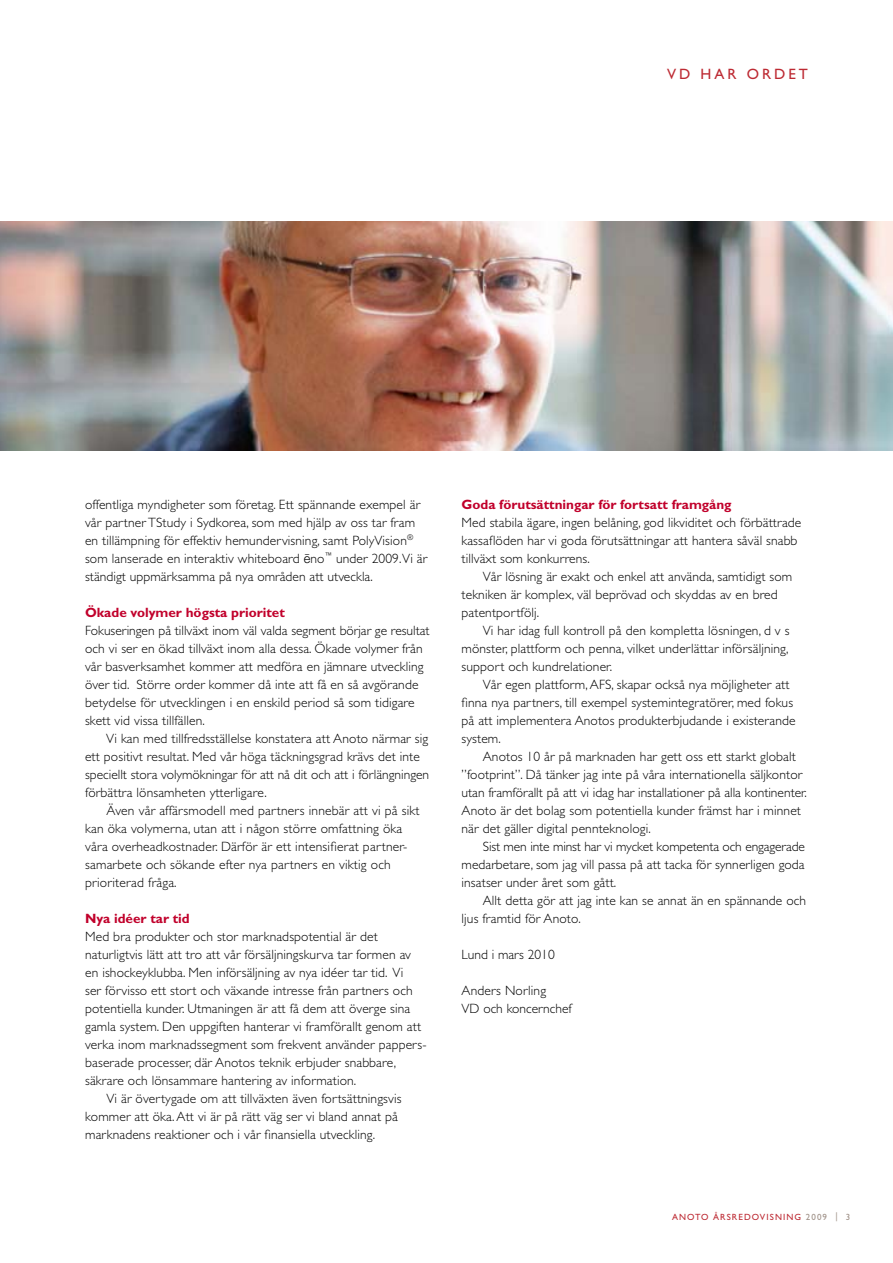
<style>
.page{position:relative;width:893px;height:1263px;background:#fff}
.page>*{position:absolute;margin:0;border:0;box-sizing:border-box;transform-origin:0 0}
.t1{font:15px "Gill Sans";color:#bd2a33}
.t2{font:300 13.5px/18px "Gill Sans";letter-spacing:.01em;color:#000}
.t3{font:700 13.5px "Gill Sans";color:#c1002b}
.t4{font:9px "Gill Sans";letter-spacing:.12em;color:#bd2a33}
.s1{font-family:"Helvetica Neue LT Pro";font-size:12.75px}
.s2{color:#a09289}
</style>
<div class="page">
<img style="left:0;top:221px;width:893px;height:230px">
<p class="t1" style="left:667px;top:66px;width:142px">VD HA R ORDET</p>
<p class="t2" style="left:85px;top:495px;width:344px">offentliga myndigheter som företag. Ett spännande exempel är vår partner TStudy i Sydkorea, som med hjälp av oss tar fram en tillämpning för effektiv hemundervisning, samt PolyVision<sup>® </sup>som lanserade en interaktiv whiteboard <span class="s1">ē</span>no<sup>™</sup> under 2009.Vi är ständigt uppmärksamma på nya områden att utveckla.</p>
<p class="t3" style="left:85px;top:604px;width:201px">Ökade volymer högsta prioritet</p>
<p class="t2" style="left:85px;top:621px;width:346px">Fokuseringen på tillväxt inom väl valda segment börjar ge resultat och vi ser en ökad tillväxt inom alla dessa. Ökade volymer från vår basverksamhet kommer att medföra en jämnare utveckling över tid. Större order kommer då inte att få en så avgörande betydelse för utvecklingen i en enskild period så som tidigare skett vid vissa tillfällen.</p>
<p class="t2" style="left:85px;top:729px;width:346px;text-indent:21px">Vi kan med tillfredsställelse konstatera att Anoto närmar sig ett positivt resultat. Med vår höga täckningsgrad krävs det inte speciellt stora volymökningar för att nå dit och att i förlängningen förbättra lönsamheten ytterligare.</p>
<p class="t2" style="left:85px;top:801px;width:336px;text-indent:21px">Även vår affärsmodell med partners innebär att vi på sikt kan öka volymerna, utan att i någon större omfattning öka våra overheadkostnader. Därför är ett intensifierat partner&shy;samarbete och sökande efter nya partners en viktig och prioriterad fråga.</p>
<p class="t3" style="left:85px;top:910px;width:106px">Nya idéer tar tid</p>
<p class="t2" style="left:85px;top:927px;width:294px">Med bra produkter och stor marknadspotential är det</p>
<p class="t2" style="left:85px;top:945px;width:327px">naturligtvis lätt att tro att vår försäljningskurva tar formen av</p>
<p class="t2" style="left:85px;top:963px;width:320px">en ishockeyklubba. Men införsäljning av nya idéer tar tid. Vi</p>
<p class="t2" style="left:85px;top:981px;width:329px">ser förvisso ett stort och växande intresse från partners och</p>
<p class="t2" style="left:85px;top:999px;width:327px">potentiella kunder. Utmaningen är att få dem att överge sina</p>
<p class="t2" style="left:85px;top:1017px;width:337px">gamla system. Den uppgiften hanterar vi framförallt genom att</p>
<p class="t2" style="left:85px;top:1035px;width:343px">verka inom marknadssegment som frekvent använder pappers-</p>
<p class="t2" style="left:85px;top:1053px;width:312px">baserade processer, där Anotos teknik erbjuder snabbare,</p>
<p class="t2" style="left:85px;top:1071px;width:273px">säkrare och lönsammare hantering av information.</p>
<p class="t2" style="left:106px;top:1089px;width:297px">Vi är övertygade om att tillväxten även fortsättningsvis</p>
<p class="t2" style="left:85px;top:1107px;width:314px">kommer att öka.Att vi är på rätt väg ser vi bland annat på</p>
<p class="t2" style="left:85px;top:1125px;width:291px">marknadens reaktioner och i vår finansiella utveckling.</p>
<p class="t3" style="left:461px;top:496px;width:272px">Goda förutsättningar för fortsatt framgång</p>
<p class="t2" style="left:461px;top:513px;width:341px">Med stabila ägare, ingen belåning, god likviditet och förbättrade kassaflöden har vi goda förutsättningar att hantera såväl snabb tillväxt som konkurrens.</p>
<p class="t2" style="left:462px;top:567px;width:332px;text-indent:21px">Vår lösning är exakt och enkel att använda, samtidigt som tekniken är komplex, väl beprövad och skyddas av en bred patentportfölj.</p>
<p class="t2" style="left:462px;top:621px;width:329px;text-align:justify;text-indent:21px">Vi har idag full kontroll på den kompletta lösningen, d v s mönster, plattform och penna, vilket underlättar införsäljning, support och kundrelationer.</p>
<p class="t2" style="left:462px;top:675px;width:336px;text-indent:21px">Vår egen plattform,AFS, skapar också nya möjligheter att finna nya partners, till exempel systemintegratörer, med fokus på att implementera Anotos produkterbjudande i existerande system.</p>
<p class="t2" style="left:462px;top:747px;width:347px;text-indent:21px">Anotos 10 år på marknaden har gett oss ett starkt globalt ”footprint”. Då tänker jag inte på våra internationella säljkontor utan framförallt på att vi idag har installationer på alla kontinenter.<br>Anoto är det bolag som potentiella kunder främst har i minnet när det gäller digital pennteknologi.</p>
<p class="t2" style="left:462px;top:837px;width:345px;text-align:justify;text-indent:21px">Sist men inte minst har vi mycket kompetenta och engagerade medarbetare, som jag vill passa på att tacka för synnerligen goda insatser under året som gått.</p>
<p class="t2" style="left:462px;top:891px;width:346px;text-indent:21px">Allt detta gör att jag inte kan se annat än en spännande och ljus framtid för Anoto.</p>
<p class="t2" style="left:462px;top:945px;width:95px">Lund i mars 2010</p>
<p class="t2" style="left:462px;top:981px;width:112px">Anders Norling<br>VD och koncernchef</p>
<p class="t4" style="left:672px;top:1211px;width:180px">ANOTO ÅRSREDOVISNING <span class="s2">2009 | 3</span></p>
</div>
